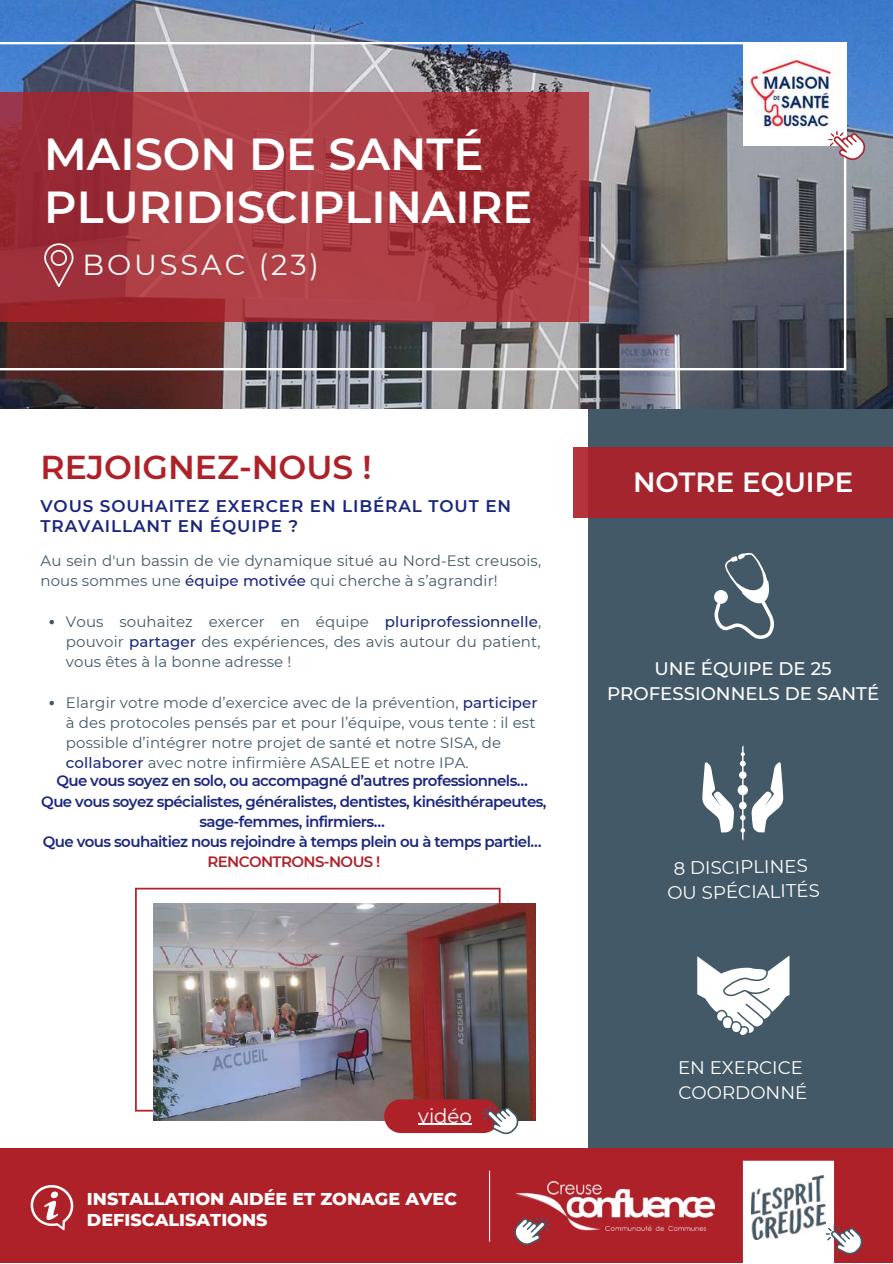
<style>
.page{position:relative;width:893px;height:1264px;background:#fff}
.page>*{position:absolute;margin:0;border:0;box-sizing:border-box;transform-origin:0 0}
.t1{font:600 44.7px/52.8px "Montserrat";color:#fff}
.t2{font:600 33px "Montserrat";color:#af2129}
.t3{font:28.8px "Montserrat";letter-spacing:.1em;color:#fafafa}
.t4{font:600 27.75px "Montserrat";color:#fff}
.t5{font:19.65px "Montserrat";color:#fff}
.t6{font:18.15px/24.8px "Montserrat";color:#fff;text-align:center}
.t7{font:500 18.15px/24.8px "Montserrat";color:#fff;text-align:center}
.t8{font:800 17.55px/20.2px "Montserrat";color:#fff}
.t9{font:600 16.8px/19px "Montserrat";letter-spacing:.05em;color:#1a267e}
.t10{font:15px/20.2px "Montserrat";letter-spacing:.005em;color:#435967}
.t11{font:600 15px/20.2px "Montserrat";letter-spacing:-.04em;color:#1a267e;text-align:center}
.t12{font:600 15px "Montserrat";letter-spacing:-.04em;color:#af2129}
.s1{font-weight:500;color:#1a267e}
</style>
<div class="page">
<div style="left:588px;top:410px;width:304px;height:770px;background:#435967"></div>
<img style="left:0;top:0;width:892px;height:408px">
<div style="left:0;top:1148px;width:892px;height:114px;background:#af2129"></div>
<svg style="left:135px;top:887px;width:365px;height:224px"></svg>
<img style="left:153px;top:903px;width:382px;height:217px">
<svg style="left:714px;top:553px;width:60px;height:86px"></svg>
<svg style="left:702px;top:745px;width:81px;height:95px"></svg>
<svg style="left:697px;top:956px;width:92px;height:79px"></svg>
<svg style="left:0;top:42px;width:846px;height:328px"></svg>
<img style="left:515px;top:1181px;width:199px;height:49px">
<div style="left:573px;top:447px;width:319px;height:71px;background:#a5252e"></div>
<hr style="left:489px;top:1170px;width:1px;height:71px;background:#fff">
<svg style="left:30px;top:1185px;width:44px;height:45px"></svg>
<svg style="left:49px;top:620px;width:5px;height:4px"></svg>
<svg style="left:49px;top:700px;width:5px;height:5px"></svg>
<img style="left:743px;top:42px;width:103px;height:103px">
<svg style="left:828px;top:131px;width:37px;height:29px"></svg>
<svg style="left:384px;top:1099px;width:134px;height:35px"></svg>
<hr style="left:418px;top:1123px;width:54px;height:1px;background:#fff">
<svg style="left:514px;top:1215px;width:37px;height:29px"></svg>
<svg style="left:742px;top:1160px;width:120px;height:102px"></svg>
<h1 class="t1" style="left:44px;top:128px;width:489px">MAISON DE SANTÉ<br>PLURIDISCIPLINAIRE</h1>
<h3 class="t3" style="left:83px;top:247px;width:238px">BOUSSAC (23)</h3>
<h2 class="t2" style="left:40px;top:446px;width:332px">REJOIGNEZ-NOUS !</h2>
<p class="t9" style="left:40px;top:497px;width:472px">VOUS SOUHAITEZ EXERCER EN LIBÉRAL TOUT EN<br>TRAVAILLANT EN ÉQUIPE ?</p>
<p class="t10" style="left:40px;top:550px;width:502px">Au sein d'un bassin de vie dynamique situé au Nord-Est creusois, nous sommes une <span class="s1">équipe motivée</span> qui cherche à s’agrandir!</p>
<p class="t10" style="left:66px;top:611px;width:476px;text-align:justify">Vous souhaitez exercer en équipe <span class="s1">pluriprofessionnelle</span>, pouvoir <span class="s1">partager</span> des expériences, des avis autour du patient, vous êtes à la bonne adresse !</p>
<p class="t10" style="left:66px;top:692px;width:473px">Elargir votre mode d’exercice avec de la prévention, <span class="s1">participer </span>à des protocoles pensés par et pour l’équipe, vous tente : il est possible d’intégrer notre projet de santé et notre SISA, de <span class="s1">collaborer</span> avec notre infirmière ASALEE et notre IPA.</p>
<p class="t11" style="left:41px;top:771px;width:506px">Que vous soyez en solo, ou accompagné d’autres professionnels… Que vous soyez spécialistes, généralistes, dentistes, kinésithérapeutes, sage-femmes, infirmiers…<br>Que vous souhaitiez nous rejoindre à temps plein ou à temps partiel…</p>
<p class="t12" style="left:207px;top:852px;width:175px">RENCONTRONS-NOUS !</p>
<h3 class="t4" style="left:633px;top:465px;width:222px">NOTRE EQUIPE</h3>
<p class="t7" style="left:607px;top:656px;width:274px">UNE ÉQUIPE DE 25<br>PROFESSIONNELS DE SANTÉ</p>
<p class="t6" style="left:666px;top:855px;width:154px;rotate:-1deg">8 DISCIPLINES<br>OU SPÉCIALITÉS</p>
<h3 class="t5" style="left:418px;top:1103px;width:55px">vidéo</h3>
<p class="t8" style="left:87px;top:1188px;width:372px">INSTALLATION AIDÉE ET ZONAGE AVEC<br>DEFISCALISATIONS</p>
<p class="t6" style="left:678px;top:1055px;width:131px;text-align:left">EN EXERCICE<br>COORDONNÉ</p>
</div>
